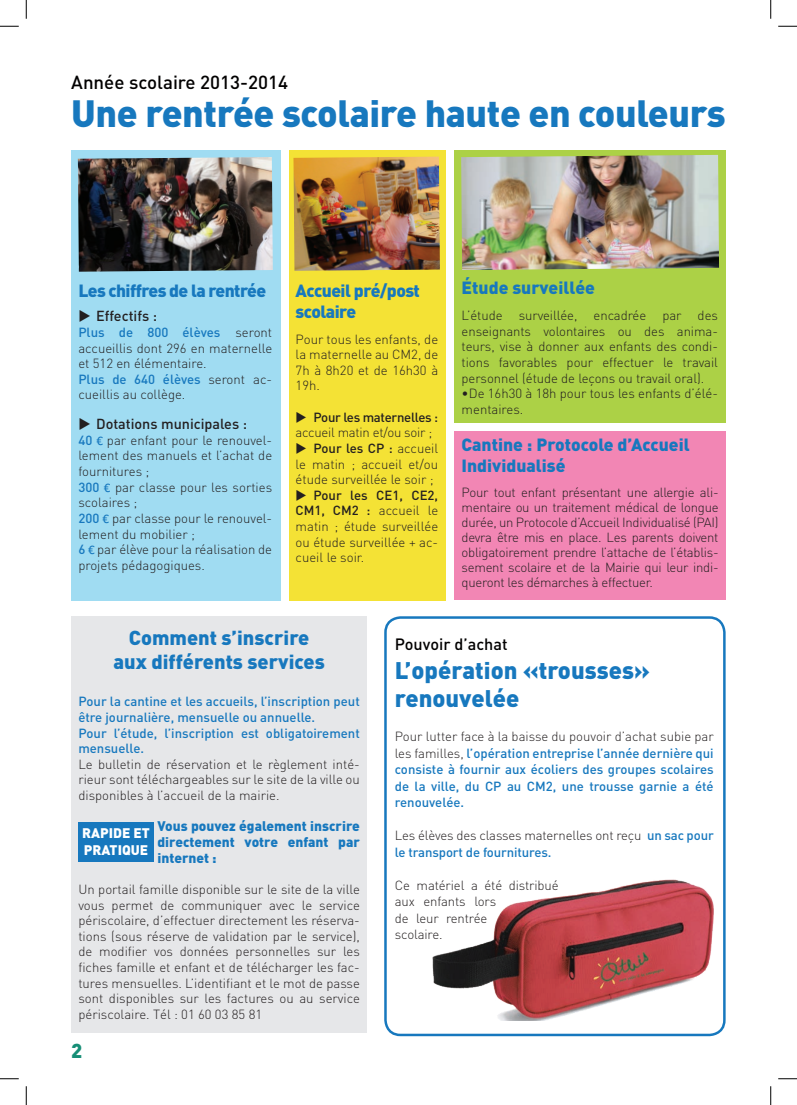
<style>
.page{position:relative;width:797px;height:1105px;background:#fff}
.page>*{position:absolute;margin:0;border:0;box-sizing:border-box;transform-origin:0 0}
.t1{font:900 37.5px "DIN";letter-spacing:-.01em;color:#1778be}
.t2{font:900 23.75px/28.5px "DIN";color:#1778be}
.t3{font:900 20px/24px "DIN";color:#1778be;text-align:center}
.t4{font:900 20px "DIN";color:#168e76}
.t5{font:500 18.75px "DIN";color:#020000}
.t6{font:900 17.5px/21px "DIN";letter-spacing:-.005em;color:#1778be}
.t7{font:900 17.5px/21px "DIN";letter-spacing:-.03em;color:#1778be}
.t8{font:900 17.5px "DIN";letter-spacing:-.035em;color:#1778be}
.t9{font:500 16.25px "DIN";color:#020000}
.t10{font:500 14.38px "DIN";color:#231f20}
.t11{font:900 13.75px/15.6px "DIN";color:#1778be;text-align:justify}
.t12{font:900 13.75px/16.5px "DIN";color:#fff}
.t13{font:300 13.12px/15.6px "DIN";color:#231f20;text-align:justify}
.t14{font:500 13.12px/16.5px "DIN";color:#1778be;text-align:justify}
.t15{font:300 13.12px "DIN";letter-spacing:-.02em;color:#231f20}
.t16{font:500 13.12px "DIN";letter-spacing:-.02em;color:#231f20}
.t17{font:500 13.12px "DIN";color:#231f20}
.s1{font-weight:500;color:#1778be}
.s2{font-family:"Calibri";font-weight:400;color:#1778be}
.s3{font-weight:300}
.s4{font-weight:500}
.s5{font-weight:300;color:#231f20}
</style>
<div class="page">
<div style="left:384px;top:616px;width:341px;height:420px;border:2px solid #1778be;border-radius:15px"></div>
<div style="left:288px;top:150px;width:157px;height:450px;background:#f4e235"></div>
<img style="left:432px;top:879px;width:281px;height:141px">
<div style="left:71px;top:150px;width:209px;height:450px;background:#a0dcf2"></div>
<div style="left:454px;top:150px;width:271px;height:272px;background:#acd146"></div>
<img style="left:78px;top:157px;width:195px;height:115px">
<img style="left:293px;top:157px;width:147px;height:114px">
<img style="left:461px;top:155px;width:258px;height:115px">
<div style="left:454px;top:432px;width:271px;height:168px;background:#f286b4"></div>
<div style="left:71px;top:616px;width:296px;height:417px;background:#e6e7e9"></div>
<div style="left:78px;top:822px;width:76px;height:40px;background:#1778be"></div>
<svg style="left:0;top:25px;width:19px;height:2px"></svg>
<svg style="left:778px;top:25px;width:19px;height:2px"></svg>
<svg style="left:0;top:1078px;width:19px;height:1px"></svg>
<svg style="left:778px;top:1078px;width:19px;height:1px"></svg>
<svg style="left:25px;top:0;width:2px;height:19px"></svg>
<svg style="left:25px;top:1086px;width:2px;height:19px"></svg>
<svg style="left:770px;top:0;width:1px;height:19px"></svg>
<svg style="left:770px;top:1086px;width:1px;height:19px"></svg>
<h3 class="t5" style="left:71px;top:70px;width:218px">Année scolaire 2013-2014</h3>
<h1 class="t1" style="left:71px;top:88px;width:656px">Une rentrée scolaire haute en couleurs</h1>
<h3 class="t8" style="left:78px;top:279px;width:189px">Les chiffres de la rentrée</h3>
<p class="t10" style="left:96px;top:307px;width:62px">Effectifs :</p>
<p class="t13" style="left:78px;top:324px;width:195px;text-align:left"><span class="s1">Plus de 800 élèves</span> seront accueillis dont 296 en maternelle et 512 en élémentaire.<br><span class="s1">Plus de 640 élèves</span> seront ac&shy;cueillis au collège.</p>
<p class="t10" style="left:96px;top:415px;width:152px">Dotations municipales :</p>
<p class="t13" style="left:78px;top:432px;width:195px;text-align:left"><span class="s1">40</span> <span class="s2">€</span> par enfant pour le renouvel&shy;lement des manuels et l’achat de fournitures ;<br><span class="s1">300</span> <span class="s2">€</span> par classe pour les sorties scolaires ;<br><span class="s1">200</span> <span class="s2">€</span> par classe pour le renouvel&shy;lement du mobilier ;<br><span class="s1">6</span> <span class="s2">€</span> par élève pour la réalisation de projets pédagogiques.</p>
<h3 class="t7" style="left:296px;top:279px;width:126px">Accueil pré/post scolaire</h3>
<p class="t13" style="left:296px;top:331px;width:144px">Pour tous les enfants, de la maternelle au CM2, de 7h à 8h20 et de 16h30 à 19h.</p>
<p class="t16" style="left:313px;top:409px;width:126px">Pour les maternelles :</p>
<p class="t15" style="left:296px;top:424px;width:138px">accueil matin et/ou soir ;</p>
<p class="t17" style="left:313px;top:440px;width:126px">Pour les CP : <span class="s3">accueil</span></p>
<p class="t13" style="left:296px;top:456px;width:144px">le matin ; accueil et/ou</p>
<p class="t13" style="left:296px;top:471px;width:139px">étude surveillée le soir ;</p>
<p class="t13" style="left:296px;top:487px;width:144px;text-indent:18px"><span class="s4">Pour les CE1, CE2, CM1, CM2 :</span> accueil le matin ; étude surveillée ou étude surveillée + ac&shy;cueil le soir.</p>
<h3 class="t6" style="left:461px;top:277px;width:135px">Étude surveillée</h3>
<p class="t13" style="left:461px;top:307px;width:258px">L’étude surveillée, encadrée par des enseignants volontaires ou des anima&shy;teurs, vise à donner aux enfants des condi&shy;tions favorables pour effectuer le travail personnel (étude de leçons ou travail oral).</p>
<p class="t13" style="left:461px;top:385px;width:258px">•De 16h30 à 18h pour tous les enfants d’élé&shy;mentaires.</p>
<h3 class="t6" style="left:461px;top:433px;width:229px">Cantine : Protocole d’Accueil<br>Individualisé</h3>
<p class="t13" style="left:461px;top:485px;width:258px;line-height:15px">Pour tout enfant présentant une allergie ali&shy;mentaire ou un traitement médical de longue durée, un Protocole d’Accueil Individualisé (PAI) devra être mis en place. Les parents doivent obligatoirement prendre l’attache de l’établis&shy;sement scolaire et de la Mairie qui leur indi&shy;queront les démarches à effectuer.</p>
<h3 class="t3" style="left:113px;top:624px;width:213px">Comment s’inscrire aux différents services</h3>
<p class="t14" style="left:78px;top:693px;width:283px;line-height:15.6px;text-align:left">Pour la cantine et les accueils, l’inscription peut être journalière, mensuelle ou annuelle.<br>Pour l’étude, l’inscription est obligatoirement mensuelle.</p>
<p class="t13" style="left:78px;top:756px;width:283px">Le bulletin de réservation et le règlement inté&shy;rieur sont téléchargeables sur le site de la ville ou disponibles à l’accueil de la mairie.</p>
<p class="t11" style="left:157px;top:818px;width:204px">Vous pouvez également inscrire directement votre enfant par internet :</p>
<p class="t13" style="left:78px;top:881px;width:283px">Un portail famille disponible sur le site de la ville vous permet de communiquer avec le service périscolaire, d’effectuer directement les réserva&shy;tions (sous réserve de validation par le service), de modifier vos données personnelles sur les fiches famille et enfant et de télécharger les fac&shy;tures mensuelles. L’identifiant et le mot de passe sont disponibles sur les factures ou au service périscolaire. Tél : 01 60 03 85 81</p>
<p class="t12" style="left:82px;top:824px;width:69px">RAPIDE ET<br>PRATIQUE</p>
<h3 class="t4" style="left:71px;top:1037px;width:13px">2</h3>
<p class="t9" style="left:395px;top:634px;width:114px">Pouvoir d’achat</p>
<h2 class="t2" style="left:395px;top:655px;width:257px">L’opération «trousses» renouvelée</h2>
<p class="t14" style="left:395px;top:728px;width:320px"><span class="s5">Pour lutter face à la baisse du pouvoir d’achat subie par les familles,</span> l’opération entreprise l’année dernière qui consiste à fournir aux écoliers des groupes scolaires de la ville, du CP au CM2, une trousse garnie a été renouvelée.</p>
<p class="t13" style="left:395px;top:827px;width:320px;line-height:16.5px">Les élèves des classes maternelles ont reçu <span class="s1">un sac pour le transport de fournitures.</span></p>
<p class="t13" style="left:395px;top:876px;width:165px;line-height:16.5px;text-align:left">Ce matériel a été distribué aux enfants lors<br>de leur rentrée<br>scolaire.</p>
</div>
